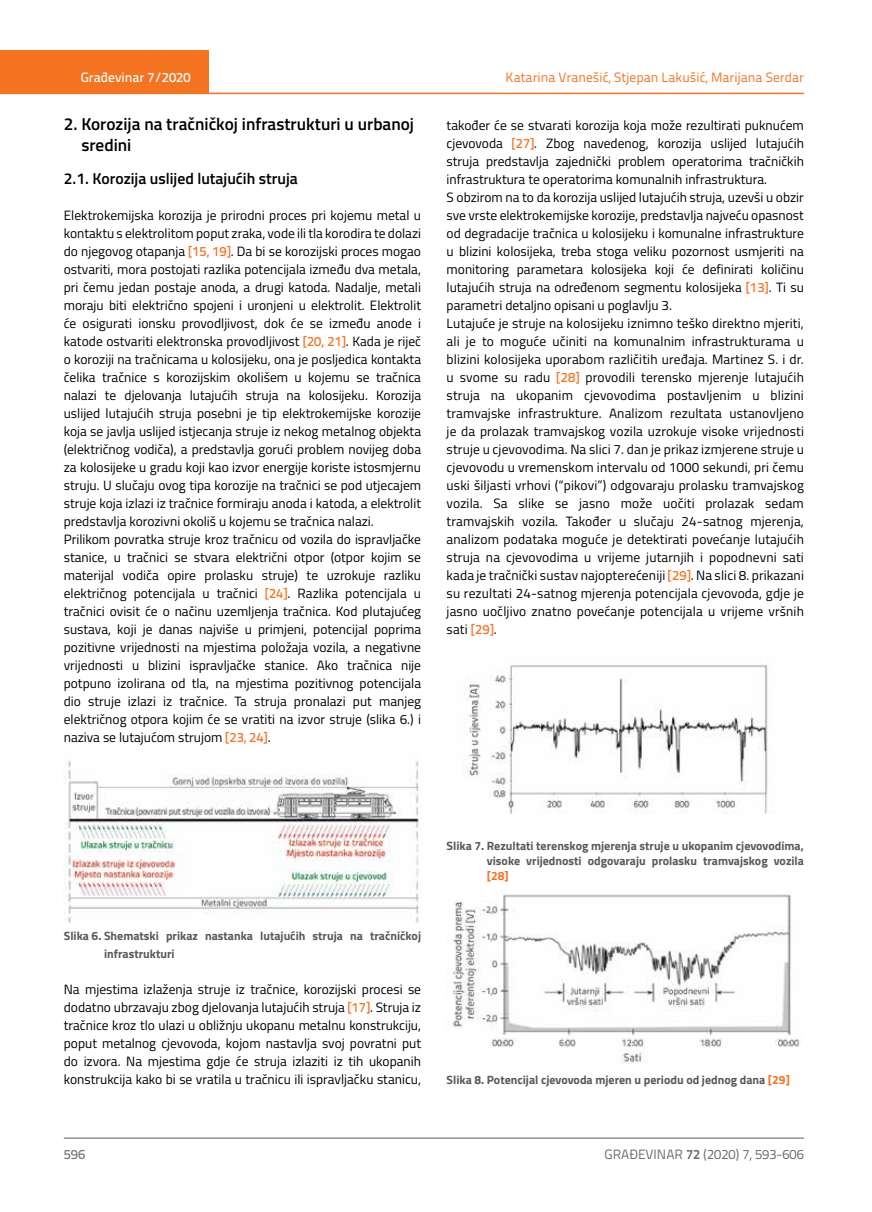
<style>
.page{position:relative;width:872px;height:1212px;background:#fff}
.page>*{position:absolute;margin:0;border:0;box-sizing:border-box;transform-origin:0 0}
.t1{font:600 17.25px/21px "Titillium";color:#000}
.t2{font:600 15.75px "Titillium";color:#000}
.t3{font:13.5px/18px "Titillium";color:#000}
.t4{font:13.5px "Titillium Text 22 L";color:#f47421}
.t5{font:13.5px "Titillium Text 22 L";color:#6d6e71}
.t6{font:500 13.5px "Titillium Text 22 L";color:#fff}
.t7{font:500 13.5px "Titillium Text 22 L";color:#797a7d}
.t8{font:700 12px/18px "Titillium";color:#58595b}
.t9{font:700 12px "Titillium";color:#f47421}
.s1{font-family:"Titillium Text 22 L";font-weight:500;color:#f47421}
.s2{color:#f47421}
.s3{font-weight:700}
</style>
<div class="page">
<div style="left:0;top:50px;width:208px;height:44px;background:#f47421"></div>
<hr style="left:0;top:93px;width:804px;height:1px;background:#f47421">
<hr style="left:64px;top:1138px;width:740px;height:1px;background:#58595b">
<img style="left:64px;top:760px;width:355px;height:162px">
<img style="left:464px;top:665px;width:304px;height:148px">
<img style="left:446px;top:890px;width:355px;height:173px">
<p class="t6" style="left:81px;top:67px;width:111px">Građevinar 7/2020</p>
<p class="t1" style="left:81px;top:112px;width:334px;text-indent:-18px">2. Korozija na tračničkoj infrastrukturi u urbanoj sredini</p>
<p class="t2" style="left:64px;top:166px;width:235px">2.1. Korozija uslijed lutajućih struja</p>
<p class="t3" style="left:64px;top:205px;width:359px">Elektrokemijska korozija je prirodni proces pri kojemu metal u kontaktu s elektrolitom poput zraka, vode ili tla korodira te dolazi do njegovog otapanja <span class="s1">[15, 19]</span>. Da bi se korozijski proces mogao ostvariti, mora postojati razlika potencijala između dva metala, pri čemu jedan postaje anoda, a drugi katoda. Nadalje, metali moraju biti električno spojeni i uronjeni u elektrolit. Elektrolit će osigurati ionsku provodljivost, dok će se između anode i katode ostvariti elektronska provodljivost <span class="s1">[20, 21]</span>. Kada je riječ o koroziji na tračnicama u kolosijeku, ona je posljedica kontakta čelika tračnice s korozijskim okolišem u kojemu se tračnica nalazi te djelovanja lutajućih struja na kolosijeku. Korozija uslijed lutajućih struja posebni je tip elektrokemijske korozije koja se javlja uslijed istjecanja struje iz nekog metalnog objekta (električnog vodiča), a predstavlja gorući problem novijeg doba za kolosijeke u gradu koji kao izvor energije koriste istosmjernu struju. U slučaju ovog tipa korozije na tračnici se pod utjecajem struje koja izlazi iz tračnice formiraju anoda i katoda, a elektrolit predstavlja korozivni okoliš u kojemu se tračnica nalazi.<br>Prilikom povratka struje kroz tračnicu od vozila do ispravljačke stanice, u tračnici se stvara električni otpor (otpor kojim se materijal vodiča opire prolasku struje) te uzrokuje razliku električnog potencijala u tračnici <span class="s1">[24]</span>. Razlika potencijala u tračnici ovisit će o načinu uzemljenja tračnica. Kod plutajućeg sustava, koji je danas najviše u primjeni, potencijal poprima pozitivne vrijednosti na mjestima položaja vozila, a negativne vrijednosti u blizini ispravljačke stanice. Ako tračnica nije potpuno izolirana od tla, na mjestima pozitivnog potencijala dio struje izlazi iz tračnice. Ta struja pronalazi put manjeg električnog otpora kojim će se vratiti na izvor struje (slika 6.) i naziva se lutajućom strujom <span class="s1">[23, 24]</span>.</p>
<p class="t4" style="left:505px;top:68px;width:300px">Katarina Vranešić, Stjepan Lakušić, Marijana Serdar</p>
<p class="t3" style="left:446px;top:115px;width:359px">također će se stvarati korozija koja može rezultirati puknućem cjevovoda <span class="s1">[27]</span>. Zbog navedenog, korozija uslijed lutajućih struja predstavlja zajednički problem operatorima tračničkih infrastruktura te operatorima komunalnih infrastruktura.<br>S obzirom na to da korozija uslijed lutajućih struja, uzevši u obzir sve vrste elektrokemijske korozije, predstavlja najveću opasnost od degradacije tračnica u kolosijeku i komunalne infrastrukture u blizini kolosijeka, treba stoga veliku pozornost usmjeriti na monitoring parametara kolosijeka koji će definirati količinu lutajućih struja na određenom segmentu kolosijeka <span class="s1">[13]</span>. Ti su parametri detaljno opisani u poglavlju 3.<br>Lutajuće je struje na kolosijeku iznimno teško direktno mjeriti, ali je to moguće učiniti na komunalnim infrastrukturama u blizini kolosijeka uporabom različitih uređaja. Martinez S. i dr. u svome su radu <span class="s1">[28]</span> provodili terensko mjerenje lutajućih struja na ukopanim cjevovodima postavljenim u blizini tramvajske infrastrukture. Analizom rezultata ustanovljeno je da prolazak tramvajskog vozila uzrokuje visoke vrijednosti struje u cjevovodima. Na slici 7. dan je prikaz izmjerene struje u cjevovodu u vremenskom intervalu od 1000 sekundi, pri čemu uski šiljasti vrhovi (“pikovi”) odgovaraju prolasku tramvajskog vozila. Sa slike se jasno može uočiti prolazak sedam tramvajskih vozila. Također u slučaju 24-satnog mjerenja, analizom podataka moguće je detektirati povećanje lutajućih struja na cjevovodima u vrijeme jutarnjih i popodnevni sati kada je tračnički sustav najopterećeniji <span class="s1">[29]</span>. Na slici 8. prikazani su rezultati 24-satnog mjerenja potencijala cjevovoda, gdje je jasno uočljivo znatno povećanje potencijala u vrijeme vršnih sati <span class="s1">[29]</span>.</p>
<p class="t8" style="left:104px;top:926px;width:318px;text-indent:-40px">Slika 6. Shematski prikaz nastanka lutajućih struja na tračničkoj infrastrukturi</p>
<p class="t3" style="left:64px;top:980px;width:359px;text-align:justify">Na mjestima izlaženja struje iz tračnice, korozijski procesi se dodatno ubrzavaju zbog djelovanja lutajućih struja <span class="s1">[17]</span>. Struja iz tračnice kroz tlo ulazi u obližnju ukopanu metalnu konstrukciju, poput metalnog cjevovoda, kojom nastavlja svoj povratni put do izvora. Na mjestima gdje će struja izlaziti iz tih ukopanih konstrukcija kako bi se vratila u tračnicu ili ispravljačku stanicu,</p>
<p class="t8" style="left:446px;top:838px;width:359px;line-height:15px;text-align:right">Slika 7. Rezultati terenskog mjerenja struje u ukopanim cjevovodima, visoke vrijednosti odgovaraju prolasku tramvajskog vozila</p>
<p class="t9" style="left:487px;top:867px;width:23px">[28]</p>
<p class="t8" style="left:446px;top:1070px;width:345px">Slika 8. Potencijal cjevovoda mjeren u periodu od jednog dana <span class="s2">[29]</span></p>
<p class="t7" style="left:64px;top:1144px;width:23px">596</p>
<p class="t5" style="left:604px;top:1144px;width:201px">GRAĐEVINAR <span class="s3">72</span> (2020) 7, 593-606</p>
</div>
